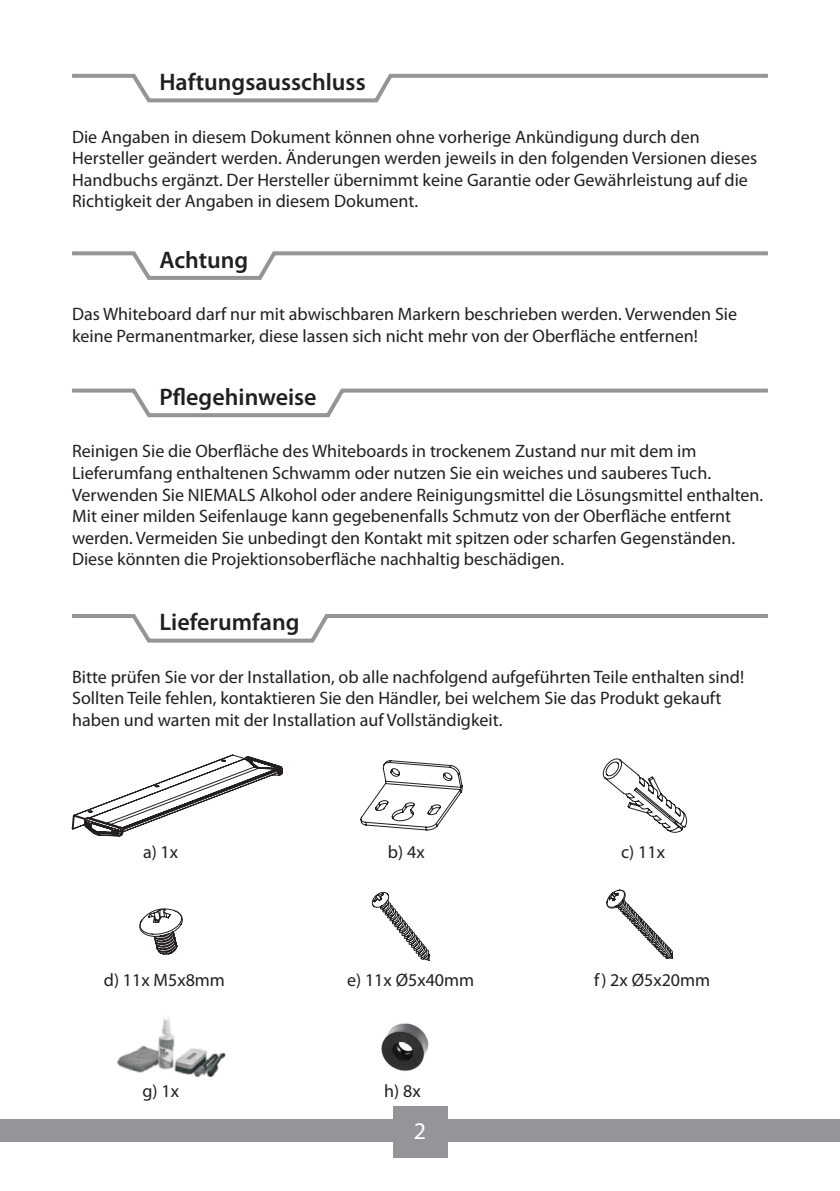
<style>
.page{position:relative;width:840px;height:1191px;background:#fff}
.page>*{position:absolute;margin:0;border:0;box-sizing:border-box;transform-origin:0 0}
.t1{font:600 24px "Myriad Pro";color:#231f20}
.t2{font:24px "Myriad Pro";color:#fff}
.t3{font:18px/21.6px "Myriad Pro";color:#231f20}
</style>
<div class="page">
<img style="left:381px;top:1023px;width:48px;height:48px">
<img style="left:117px;top:1017px;width:109px;height:61px">
<svg style="left:72px;top:73px;width:696px;height:30px"></svg>
<svg style="left:72px;top:251px;width:696px;height:29px"></svg>
<svg style="left:72px;top:388px;width:696px;height:30px"></svg>
<svg style="left:72px;top:614px;width:696px;height:29px"></svg>
<div style="left:0;top:1118px;width:839px;height:23px;background:#939598"></div>
<div style="left:392px;top:1105px;width:55px;height:52px;background:#939598"></div>
<svg style="left:72px;top:754px;width:211px;height:82px"></svg>
<svg style="left:360px;top:760px;width:102px;height:70px"></svg>
<svg style="left:602px;top:758px;width:85px;height:75px"></svg>
<svg style="left:139px;top:908px;width:44px;height:46px"></svg>
<svg style="left:371px;top:891px;width:59px;height:70px"></svg>
<svg style="left:606px;top:889px;width:67px;height:70px"></svg>
<p class="t1" style="left:159px;top:69px;width:208px">Haftungsausschluss</p>
<p class="t3" style="left:72px;top:126px;width:686px">Die Angaben in diesem Dokument können ohne vorherige Ankündigung durch den Hersteller geändert werden. Änderungen werden jeweils in den folgenden Versionen dieses Handbuchs ergänzt. Der Hersteller übernimmt keine Garantie oder Gewährleistung auf die Richtigkeit der Angaben in diesem Dokument.</p>
<p class="t1" style="left:159px;top:246px;width:90px">Achtung</p>
<p class="t3" style="left:72px;top:303px;width:666px">Das Whiteboard darf nur mit abwischbaren Markern beschrieben werden. Verwenden Sie keine Permanentmarker, diese lassen sich nicht mehr von der Oberfläche entfernen!</p>
<p class="t1" style="left:159px;top:383px;width:159px">Pflegehinweise</p>
<p class="t3" style="left:72px;top:441px;width:692px">Reinigen Sie die Oberfläche des Whiteboards in trockenem Zustand nur mit dem im Lieferumfang enthaltenen Schwamm oder nutzen Sie ein weiches und sauberes Tuch.<br>Verwenden Sie NIEMALS Alkohol oder andere Reinigungsmittel die Lösungsmittel enthalten.<br>Mit einer milden Seifenlauge kann gegebenenfalls Schmutz von der Oberfläche entfernt werden. Vermeiden Sie unbedingt den Kontakt mit spitzen oder scharfen Gegenständen.<br>Diese könnten die Projektionsoberfläche nachhaltig beschädigen.</p>
<p class="t1" style="left:159px;top:609px;width:142px">Lieferumfang</p>
<p class="t3" style="left:72px;top:666px;width:673px">Bitte prüfen Sie vor der Installation, ob alle nachfolgend aufgeführten Teile enthalten sind!<br>Sollten Teile fehlen, kontaktieren Sie den Händler, bei welchem Sie das Produkt gekauft haben und warten mit der Installation auf Vollständigkeit.</p>
<p class="t3" style="left:143px;top:842px;width:37px">a) 1x</p>
<p class="t3" style="left:104px;top:969px;width:122px">d) 11x M5x8mm</p>
<p class="t3" style="left:387px;top:842px;width:38px">b) 4x</p>
<p class="t3" style="left:347px;top:969px;width:129px">e) 11x Ø5x40mm</p>
<p class="t3" style="left:142px;top:1080px;width:38px">g) 1x</p>
<p class="t3" style="left:384px;top:1080px;width:38px">h) 8x</p>
<p class="t2" style="left:413px;top:1117px;width:14px">2</p>
<p class="t3" style="left:621px;top:842px;width:45px">c) 11x</p>
<p class="t3" style="left:594px;top:969px;width:117px">f) 2x Ø5x20mm</p>
</div>
